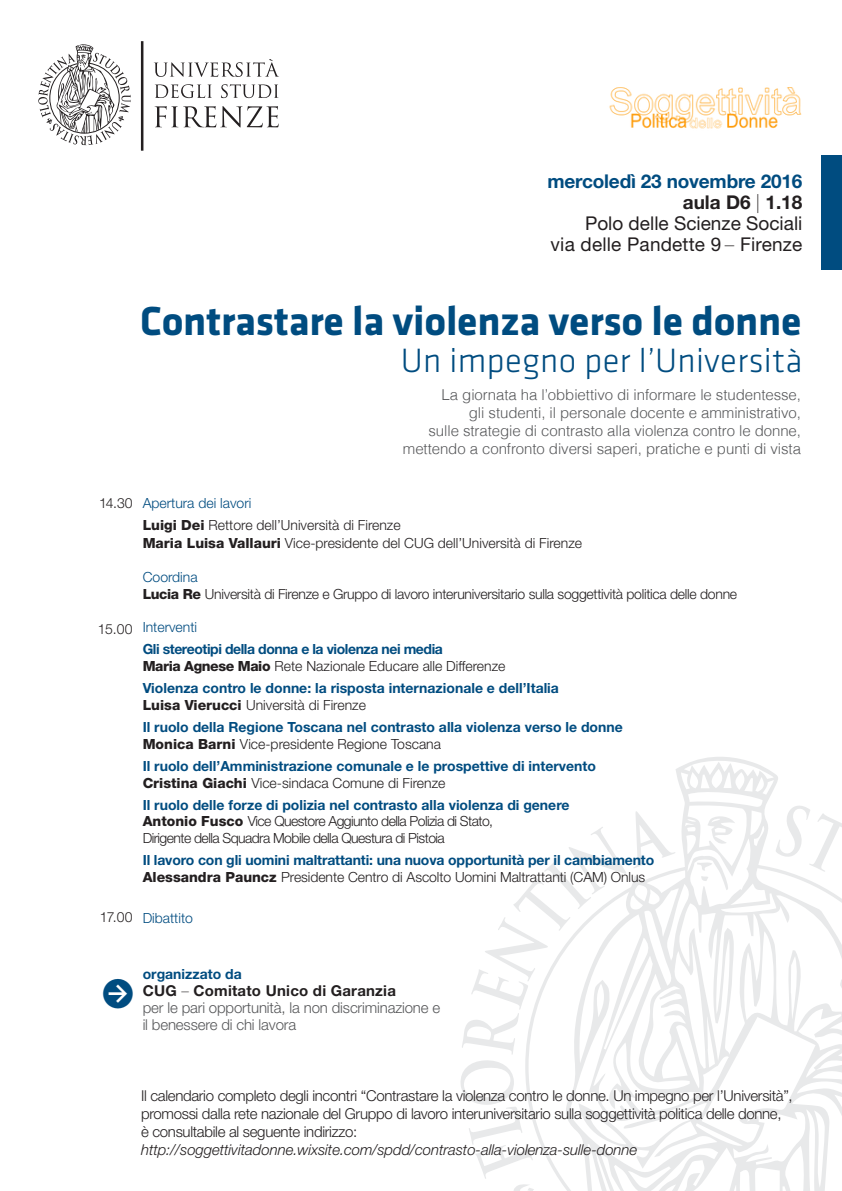
<style>
.page{position:relative;width:842px;height:1191px;background:#fff}
.page>*{position:absolute;margin:0;border:0;box-sizing:border-box;transform-origin:0 0}
.t1{font:43px "Klavika";color:#004c80}
.t2{font:700 42px "Klavika";letter-spacing:-.005em;color:#004c80}
.t3{font:300 35px "Klavika";letter-spacing:.01em;color:#004c80}
.t4{font:19px "Helvetica Neue LT Pro";color:#231f20}
.t5{font:700 19px/21px "Helvetica Neue LT Pro";letter-spacing:-.01em;color:#004c80;text-align:right}
.t6{font:300 15px "Helvetica Neue LT Pro";letter-spacing:-.02em;color:#231f20}
.t7{font:300 15px/18px "Helvetica";letter-spacing:-.005em;color:#57585a;text-align:right}
.t8{font:300 15px/17px "Helvetica Neue LT Pro";letter-spacing:-.01em;color:#57585a}
.t9{font:italic 300 15px "Helvetica Neue LT Pro";letter-spacing:-.005em;color:#231f20}
.t10{font:300 14px "Helvetica Neue LT Pro";letter-spacing:-.005em;color:#231f20}
.t11{font:700 14px "Helvetica Neue LT Pro";color:#004c80}
.t12{font:300 14px "Helvetica Neue LT Pro";letter-spacing:-.04em;color:#231f20}
.t13{font:300 14px "Helvetica Neue LT Pro";color:#004c80}
.t14{font:700 14px "Helvetica Neue LT Pro";letter-spacing:-.03em;color:#004c80}
.s1{color:#231f20}
.s2{font-weight:100;color:#231f20}
.s3{font-weight:100}
.s4{font-weight:800}
.s5{font-weight:700;color:#231f20}
</style>
<div class="page">
<svg style="left:626px;top:757px;width:216px;height:434px"></svg>
<svg style="left:460px;top:827px;width:166px;height:364px"></svg>
<hr style="left:141px;top:41px;width:2px;height:110px;background:#231f20">
<svg style="left:155px;top:106px;width:124px;height:21px"></svg>
<svg style="left:155px;top:84px;width:124px;height:14px"></svg>
<svg style="left:154px;top:59px;width:125px;height:18px"></svg>
<svg style="left:38px;top:44px;width:93px;height:101px"></svg>
<img style="left:609px;top:87px;width:193px;height:42px">
<div style="left:821px;top:156px;width:21px;height:114px;background:#004c80"></div>
<p class="t5" style="left:547px;top:170px;width:256px">mercoledì 23 novembre 2016 <span class="s1">aula D6</span> <span class="s2">|</span> <span class="s1">1.18</span></p>
<p class="t4" style="left:585px;top:212px;width:219px">Polo delle Scienze Sociali</p>
<p class="t4" style="left:551px;top:233px;width:253px">via delle Pandette 9 <span class="s3">–</span> Firenze</p>
<p class="t2" style="left:140px;top:298px;width:663px">Contrastare la violenza verso le donne</p>
<p class="t3" style="left:401px;top:342px;width:403px">Un impegno per l’Università</p>
<p class="t7" style="left:442px;top:384px;width:361px">La giornata ha l’obbiettivo di informare le studentesse,</p>
<p class="t7" style="left:469px;top:402px;width:334px">gli studenti, il personale docente e amministrativo,</p>
<p class="t7" style="left:403px;top:420px;width:400px">sulle strategie di contrasto alla violenza contro le donne, mettendo a confronto diversi saperi, pratiche e punti di vista</p>
<p class="t10" style="left:99px;top:494px;width:35px">14.30</p>
<p class="t10" style="left:98px;top:620px;width:36px">15.00</p>
<p class="t10" style="left:100px;top:908px;width:34px">17.00</p>
<p class="t13" style="left:143px;top:495px;width:110px">Apertura dei lavori</p>
<p class="t10" style="left:143px;top:517px;width:260px"><span class="s4">Luigi Dei</span> Rettore dell’Università di Firenze</p>
<p class="t10" style="left:143px;top:535px;width:441px"><span class="s4">Maria Luisa Vallauri</span> Vice-presidente del CUG dell’Università di Firenze</p>
<p class="t13" style="left:143px;top:568px;width:56px">Coordina</p>
<p class="t10" style="left:143px;top:585px;width:596px"><span class="s4">Lucia Re</span> Università di Firenze e Gruppo di lavoro interuniversitario sulla soggettività politica delle donne</p>
<p class="t13" style="left:143px;top:619px;width:56px">Interventi</p>
<p class="t14" style="left:143px;top:640px;width:302px">Gli stereotipi della donna e la violenza nei media</p>
<p class="t10" style="left:143px;top:657px;width:364px"><span class="s4">Maria Agnese Maio</span> Rete Nazionale Educare alle Differenze</p>
<p class="t11" style="left:143px;top:679px;width:418px">Violenza contro le donne: la risposta internazionale e dell’Italia</p>
<p class="t10" style="left:143px;top:696px;width:225px"><span class="s4">Luisa Vierucci</span> Università di Firenze</p>
<p class="t11" style="left:143px;top:718px;width:482px">Il ruolo della Regione Toscana nel contrasto alla violenza verso le donne</p>
<p class="t10" style="left:143px;top:735px;width:300px"><span class="s4">Monica Barni</span> Vice-presidente Regione Toscana</p>
<p class="t11" style="left:143px;top:757px;width:455px">Il ruolo dell’Amministrazione comunale e le prospettive di intervento</p>
<p class="t10" style="left:143px;top:774px;width:304px"><span class="s4">Cristina Giachi</span> Vice-sindaca Comune di Firenze</p>
<p class="t11" style="left:143px;top:795px;width:428px">Il ruolo delle forze di polizia nel contrasto alla violenza di genere</p>
<p class="t12" style="left:143px;top:813px;width:352px"><span class="s4">Antonio Fusco</span> Vice Questore Aggiunto della Polizia di Stato,</p>
<p class="t12" style="left:143px;top:829px;width:304px">Dirigente della Squadra Mobile della Questura di Pistoia</p>
<p class="t11" style="left:143px;top:851px;width:513px">Il lavoro con gli uomini maltrattanti: una nuova opportunità per il cambiamento</p>
<p class="t10" style="left:143px;top:868px;width:504px"><span class="s4">Alessandra Pauncz</span> Presidente Centro di Ascolto Uomini Maltrattanti (CAM) Onlus</p>
<p class="t13" style="left:143px;top:909px;width:52px">Dibattito</p>
<p class="t1" style="left:101px;top:970px;width:35px">•</p>
<p class="t11" style="left:143px;top:965px;width:101px">organizzato da</p>
<p class="t8" style="left:143px;top:982px;width:299px"><span class="s5">CUG</span> <span class="s2">–</span> <span class="s5">Comitato Unico di Garanzia<br></span>per le pari opportunità, la non discriminazione e</p>
<p class="t8" style="left:143px;top:1016px;width:155px">il benessere di chi lavora</p>
<p class="t6" style="left:141px;top:1086px;width:653px">Il calendario completo degli incontri “Contrastare la violenza contro le donne. Un impegno per l’Università”,</p>
<p class="t6" style="left:141px;top:1104px;width:642px">promossi dalla rete nazionale del Gruppo di lavoro interuniversitario sulla soggettività politica delle donne,</p>
<p class="t6" style="left:141px;top:1122px;width:218px">è consultabile al seguente indirizzo:</p>
<p class="t9" style="left:141px;top:1140px;width:498px">http://soggettivitadonne.wixsite.com/spdd/contrasto-alla-violenza-sulle-donne</p>
</div>
